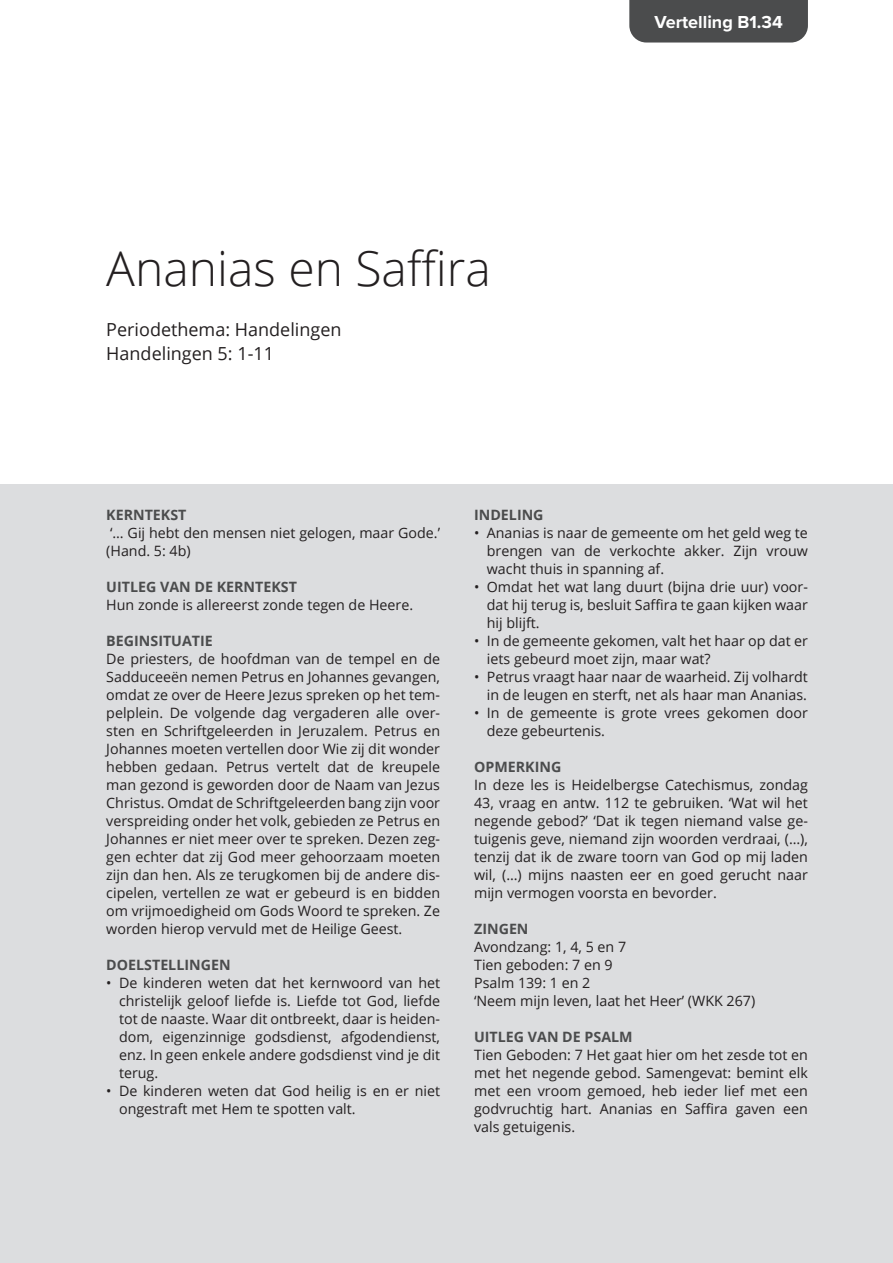
<style>
.page{position:relative;width:893px;height:1263px;background:#fff}
.page>*{position:absolute;margin:0;border:0;box-sizing:border-box;transform-origin:0 0}
.Hoofdkop{font:300 48px "Open Sans";color:#231f20}
.Onderkopje{font:18px "Open Sans";color:#231f20}
.t1{font:700 18px "Proxima Nova";color:#fff}
.Body{font:14.25px/18px "Open Sans";color:#231f20;text-align:justify}
.Tussenkop{font:700 14.25px "Open Sans";color:#4b4c4d}
</style>
<div class="page">
<div style="left:0;top:484px;width:893px;height:779px;background:#dcdddf"></div>
<div style="left:629px;top:0;width:179px;height:43px;background:#4b4c4d"></div>
<p class="Hoofdkop" style="left:106px;top:236px;width:386px">Ananias en Saffira</p>
<p class="Onderkopje" style="left:106px;top:317px;width:237px">Periodethema: Handelingen</p>
<p class="Onderkopje" style="left:106px;top:341px;width:169px">Handelingen 5: 1-11</p>
<p class="t1" style="left:654px;top:9px;width:130px">Vertelling B1.34</p>
<p class="Tussenkop" style="left:106px;top:505px;width:82px">KERNTEKST</p>
<p class="Body" style="left:106px;top:524px;width:335px">‘… Gij hebt den mensen niet gelogen, maar Gode.’ (Hand. 5: 4b)</p>
<p class="Tussenkop" style="left:106px;top:577px;width:192px">UITLEG VAN DE KERNTEKST</p>
<p class="Body" style="left:106px;top:596px;width:308px">Hun zonde is allereerst zonde tegen de Heere.</p>
<p class="Tussenkop" style="left:106px;top:631px;width:108px">BEGINSITUATIE</p>
<p class="Body" style="left:106px;top:650px;width:335px">De priesters, de hoofdman van de tempel en de Sadduceeën nemen Petrus en Johannes gevangen, omdat ze over de Heere Jezus spreken op het tem&shy;pelplein. De volgende dag vergaderen alle over&shy;sten en Schriftgeleerden in Jeruzalem. Petrus en Johannes moeten vertellen door Wie zij dit wonder hebben gedaan. Petrus vertelt dat de kreupele man gezond is geworden door de Naam van Jezus Christus. Omdat de Schriftgeleerden bang zijn voor verspreiding onder het volk, gebieden ze Petrus en Johannes er niet meer over te spreken. Dezen zeg&shy;gen echter dat zij God meer gehoorzaam moeten zijn dan hen. Als ze terugkomen bij de andere dis&shy;cipelen, vertellen ze wat er gebeurd is en bidden om vrijmoedigheid om Gods Woord te spreken. Ze worden hierop vervuld met de Heilige Geest.</p>
<p class="Tussenkop" style="left:106px;top:955px;width:126px">DOELSTELLINGEN</p>
<p class="Body" style="left:119px;top:974px;width:323px;text-indent:-13px">• De kinderen weten dat het kernwoord van het christelijk geloof liefde is. Liefde tot God, liefde tot de naaste. Waar dit ontbreekt, daar is heiden&shy;dom, eigenzinnige godsdienst, afgodendienst, enz. In geen enkele andere godsdienst vind je dit terug.</p>
<p class="Body" style="left:119px;top:1082px;width:323px;text-indent:-13px">• De kinderen weten dat God heilig is en er niet ongestraft met Hem te spotten valt.</p>
<p class="Tussenkop" style="left:474px;top:505px;width:71px">INDELING</p>
<p class="Body" style="left:487px;top:524px;width:323px;text-indent:-13px">• Ananias is naar de gemeente om het geld weg te brengen van de verkochte akker. Zijn vrouw wacht thuis in spanning af.</p>
<p class="Body" style="left:487px;top:578px;width:323px;text-indent:-13px">• Omdat het wat lang duurt (bijna drie uur) voor&shy;dat hij terug is, besluit Saffira te gaan kijken waar hij blijft.</p>
<p class="Body" style="left:487px;top:632px;width:323px;text-indent:-13px">• In de gemeente gekomen, valt het haar op dat er iets gebeurd moet zijn, maar wat?</p>
<p class="Body" style="left:474px;top:668px;width:335px;text-align:right">• Petrus vraagt haar naar de waarheid. Zij volhardt in de leugen en sterft, net als haar man Ananias.</p>
<p class="Body" style="left:487px;top:704px;width:323px;text-indent:-13px">• In de gemeente is grote vrees gekomen door deze gebeurtenis.</p>
<p class="Tussenkop" style="left:474px;top:757px;width:89px">OPMERKING</p>
<p class="Body" style="left:474px;top:776px;width:335px">In deze les is Heidelbergse Catechismus, zondag 43, vraag en antw. 112 te gebruiken. ‘Wat wil het negende gebod?’ ‘Dat ik tegen niemand valse ge&shy;tuigenis geve, niemand zijn woorden verdraai, (…), tenzij dat ik de zware toorn van God op mij laden wil, (…) mijns naasten eer en goed gerucht naar mijn vermogen voorsta en bevorder.</p>
<p class="Tussenkop" style="left:474px;top:919px;width:56px">ZINGEN</p>
<p class="Body" style="left:474px;top:938px;width:154px">Avondzang: 1, 4, 5 en 7</p>
<p class="Body" style="left:474px;top:956px;width:140px">Tien geboden: 7 en 9</p>
<p class="Body" style="left:474px;top:974px;width:118px">Psalm 139: 1 en 2</p>
<p class="Body" style="left:474px;top:992px;width:283px">‘Neem mijn leven, laat het Heer’ (WKK 267)</p>
<p class="Tussenkop" style="left:474px;top:1027px;width:160px">UITLEG VAN DE PSALM</p>
<p class="Body" style="left:474px;top:1046px;width:335px">Tien Geboden: 7 Het gaat hier om het zesde tot en met het negende gebod. Samengevat: bemint elk met een vroom gemoed, heb ieder lief met een godvruchtig hart. Ananias en Saffira gaven een vals getuigenis.</p>
</div>
